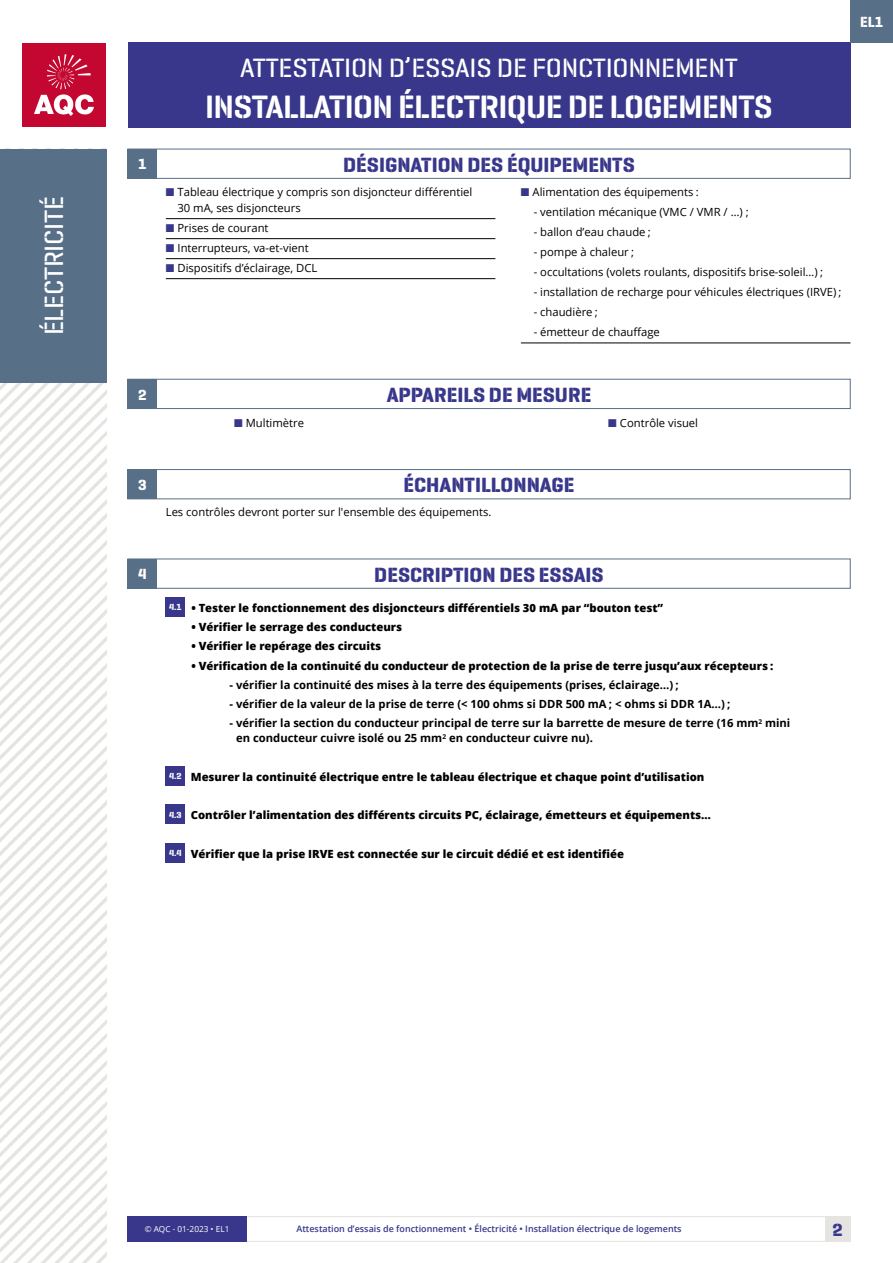
<style>
.page{position:relative;width:893px;height:1263px;background:#fff}
.page>*{position:absolute;margin:0;border:0;box-sizing:border-box;transform-origin:0 0}
.t1{font:600 33px "Geogrotesque Stencil B";letter-spacing:-.02em;color:#fff}
.t2{font:500 27px "Geogrotesque Stencil B";letter-spacing:-.01em;color:#fff}
.TITRE_Txt{font:700 21px "Geogrotesque Stencil A";color:#38378b}
.t3{font:700 18px "Geogrotesque Stencil A";color:#38378b}
.t4{font:700 15px "Geogrotesque Stencil A";color:#fff}
.TXT{font:11.25px/15.8px "Open Sans";color:#000}
.TXT-2{font:800 11.25px "Open Sans";color:#000}
.TXT-3{font:700 11.25px/15px "Open Sans";color:#000}
.t5{font:600 9px "Open Sans";color:#38378b}
.t6{font:700 9px "Geogrotesque Stencil C";color:#fff}
.t7{font:8.25px "Open Sans";color:#fff}
.s1{color:#38378b}
</style>
<div class="page">
<div style="left:128px;top:1216px;width:722px;height:26px;border:1px solid #e5e4e0"></div>
<div style="left:128px;top:43px;width:722px;height:85px;background:#38378b"></div>
<img style="left:0;top:383px;width:106px;height:880px">
<div style="left:850px;top:0;width:43px;height:43px;background:#576f87"></div>
<div style="left:0;top:149px;width:106px;height:234px;background:#576f87"></div>
<div style="left:128px;top:1216px;width:119px;height:26px;background:#38378b"></div>
<div style="left:825px;top:1216px;width:25px;height:26px;background:#e5e4e0"></div>
<div style="left:128px;top:149px;width:29px;height:30px;background:#576f87"></div>
<hr style="left:166px;top:218px;width:329px;height:1px;background:#000">
<hr style="left:166px;top:238px;width:329px;height:1px;background:#000">
<hr style="left:166px;top:258px;width:329px;height:1px;background:#000">
<hr style="left:166px;top:278px;width:329px;height:1px;background:#000">
<hr style="left:521px;top:343px;width:329px;height:1px;background:#000">
<div style="left:128px;top:149px;width:722px;height:30px;border:1px solid #576f87"></div>
<div style="left:128px;top:379px;width:29px;height:30px;background:#576f87"></div>
<div style="left:128px;top:379px;width:722px;height:30px;border:1px solid #576f87"></div>
<div style="left:128px;top:469px;width:29px;height:30px;background:#576f87"></div>
<div style="left:128px;top:469px;width:722px;height:30px;border:1px solid #576f87"></div>
<div style="left:166px;top:597px;width:19px;height:19px;background:#38378b"></div>
<div style="left:166px;top:766px;width:19px;height:19px;background:#38378b"></div>
<div style="left:166px;top:804px;width:19px;height:20px;background:#38378b"></div>
<div style="left:166px;top:843px;width:19px;height:19px;background:#38378b"></div>
<div style="left:128px;top:559px;width:29px;height:29px;background:#576f87"></div>
<img style="left:23px;top:44px;width:83px;height:83px">
<h2 class="t2" style="left:37px;top:335px;width:141px;rotate:-90deg">ÉLECTRICITÉ</h2>
<p class="t4" style="left:138px;top:155px;width:10px">1</p>
<h2 class="t2" style="left:240px;top:51px;width:499px">ATTESTATION D’ESSAIS DE FONCTIONNEMENT</h2>
<h1 class="t1" style="left:205px;top:86px;width:569px">INSTALLATION ÉLECTRIQUE DE LOGEMENTS</h1>
<p class="TITRE_Txt" style="left:343px;top:151px;width:293px">DÉSIGNATION DES ÉQUIPEMENTS</p>
<p class="TXT" style="left:178px;top:184px;width:296px;text-indent:-12px"><span class="s1">■</span> Tableau électrique y compris son disjoncteur différentiel<br>30 mA, ses disjoncteurs</p>
<p class="TXT" style="left:166px;top:220px;width:104px"><span class="s1">■</span> Prises de courant</p>
<p class="TXT" style="left:166px;top:240px;width:144px"><span class="s1">■</span> Interrupteurs, va-et-vient</p>
<p class="TXT" style="left:166px;top:260px;width:153px"><span class="s1">■</span> Dispositifs d’éclairage, DCL</p>
<p class="TXT" style="left:521px;top:184px;width:179px"><span class="s1">■</span> Alimentation des équipements :</p>
<p class="TXT" style="left:534px;top:204px;width:217px">- ventilation mécanique (VMC / VMR / …) ;</p>
<p class="TXT" style="left:534px;top:224px;width:119px">- ballon d’eau chaude ;</p>
<p class="TXT" style="left:534px;top:244px;width:102px">- pompe à chaleur ;</p>
<p class="TXT" style="left:534px;top:264px;width:291px">- occultations (volets roulants, dispositifs brise-soleil…) ;</p>
<p class="TXT" style="left:534px;top:284px;width:309px">- installation de recharge pour véhicules électriques (IRVE) ;</p>
<p class="TXT" style="left:534px;top:304px;width:66px">- chaudière ;</p>
<p class="TXT" style="left:534px;top:324px;width:128px">- émetteur de chauffage</p>
<p class="t4" style="left:138px;top:385px;width:10px">2</p>
<p class="TITRE_Txt" style="left:387px;top:381px;width:206px">APPAREILS DE MESURE</p>
<p class="TXT" style="left:234px;top:414px;width:72px"><span class="s1">■</span> Multimètre</p>
<p class="TXT" style="left:608px;top:414px;width:91px"><span class="s1">■</span> Contrôle visuel</p>
<p class="t4" style="left:138px;top:475px;width:10px">3</p>
<p class="TITRE_Txt" style="left:403px;top:472px;width:173px">ÉCHANTILLONNAGE</p>
<p class="TXT" style="left:166px;top:504px;width:327px">Les contrôles devront porter sur l'ensemble des équipements.</p>
<p class="t4" style="left:138px;top:565px;width:10px">4</p>
<p class="TITRE_Txt" style="left:374px;top:561px;width:231px">DESCRIPTION DES ESSAIS</p>
<p class="t6" style="left:169px;top:601px;width:14px">4.1</p>
<p class="TXT-2" style="left:191px;top:599px;width:473px">• Tester le fonctionnement des disjoncteurs différentiels 30 mA par “bouton test”</p>
<p class="TXT-2" style="left:191px;top:618px;width:212px">• Vérifier le serrage des conducteurs</p>
<p class="TXT-2" style="left:191px;top:638px;width:191px">• Vérifier le repérage des circuits</p>
<p class="TXT-2" style="left:191px;top:657px;width:584px">• Vérification de la continuité du conducteur de protection de la prise de terre jusqu’aux récepteurs :</p>
<p class="TXT-3" style="left:230px;top:677px;width:451px">- vérifier la continuité des mises à la terre des équipements (prises, éclairage…) ;</p>
<p class="TXT-3" style="left:230px;top:696px;width:502px">- vérifier de la valeur de la prise de terre (&lt; 100 ohms si DDR 500 mA ; &lt; ohms si DDR 1A…) ;</p>
<p class="TXT-3" style="left:236px;top:715px;width:556px;text-indent:-7px">- vérifier la section du conducteur principal de terre sur la barrette de mesure de terre (16 mm<sup>2</sup> mini en conducteur cuivre isolé ou 25 mm<sup>2</sup> en conducteur cuivre nu).</p>
<p class="t6" style="left:169px;top:770px;width:14px">4.2</p>
<p class="TXT-2" style="left:191px;top:768px;width:515px">Mesurer la continuité électrique entre le tableau électrique et chaque point d’utilisation</p>
<p class="t6" style="left:169px;top:809px;width:14px">4.3</p>
<p class="TXT-2" style="left:191px;top:807px;width:522px">Contrôler l’alimentation des différents circuits PC, éclairage, émetteurs et équipements…</p>
<p class="t6" style="left:169px;top:847px;width:14px">4.4</p>
<p class="TXT-2" style="left:191px;top:845px;width:435px">Vérifier que la prise IRVE est connectée sur le circuit dédié et est identifiée</p>
<h3 class="t4" style="left:860px;top:12px;width:25px">EL1</h3>
<p class="t7" style="left:145px;top:1223px;width:86px">© AQC - 01-2023 • EL1</p>
<h3 class="t3" style="left:832px;top:1218px;width:12px">2</h3>
<p class="t5" style="left:296px;top:1223px;width:387px">Attestation d’essais de fonctionnement • Électricité • Installation électrique de logements</p>
</div>
